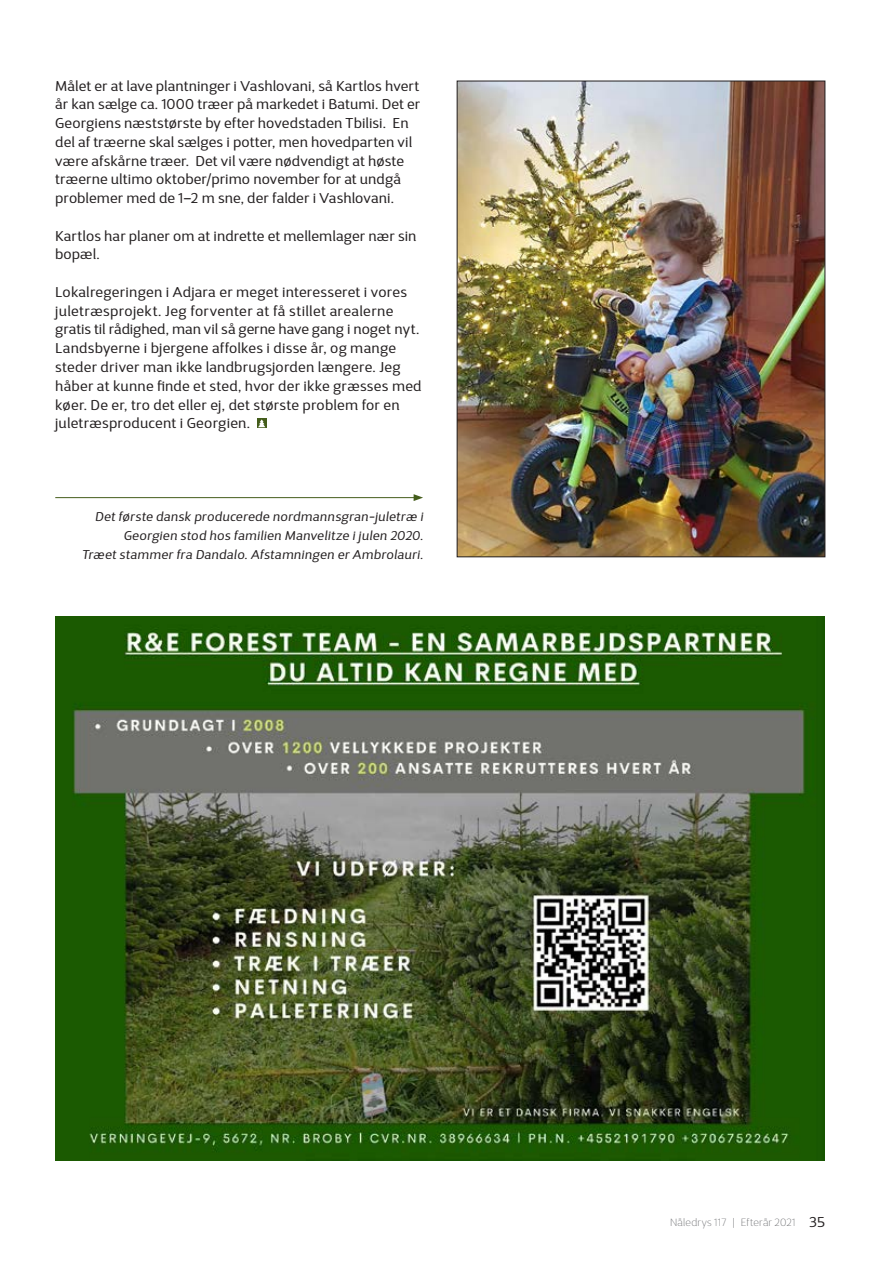
<style>
.page{position:relative;width:893px;height:1263px;background:#fff}
.page>*{position:absolute;margin:0;border:0;box-sizing:border-box;transform-origin:0 0}
.t1{font:14.25px/18.8px "D Sari";letter-spacing:.015em;color:#231f20}
.t2{font:italic 12.75px/18.8px "D Sari";letter-spacing:.025em;color:#231f20;text-align:right}
.t3{font:100 10.5px "D Sari";letter-spacing:.02em;color:#6c6d70}
.s1{font-weight:400;font-size:14.25px;color:#231f20}
</style>
<div class="page">
<div style="left:257px;top:418px;width:10px;height:10px;background:#445d1b"></div>
<svg style="left:258px;top:419px;width:7px;height:8px"></svg>
<img style="left:459px;top:83px;width:364px;height:472px">
<img style="left:55px;top:617px;width:769px;height:543px">
<hr style="left:55px;top:497px;width:361px;height:1px;background:#445d1b">
<svg style="left:414px;top:494px;width:9px;height:7px"></svg>
<p class="t1" style="left:55px;top:76px;width:366px">Målet er at lave plantninger i Vashlovani, så Kartlos hvert år kan sælge ca. 1000 træer på markedet i Batumi. Det er Georgiens næststørste by efter hovedstaden Tbilisi. En del af træerne skal sælges i potter, men hovedparten vil være afskårne træer. Det vil være nødvendigt at høste træerne ultimo oktober/primo november for at undgå problemer med de 1–2 m sne, der falder i Vashlovani.</p>
<p class="t1" style="left:55px;top:226px;width:363px">Kartlos har planer om at indrette et mellemlager nær sin bopæl.</p>
<p class="t1" style="left:55px;top:282px;width:368px">Lokalregeringen i Adjara er meget interesseret i vores juletræsprojekt. Jeg forventer at få stillet arealerne gratis til rådighed, man vil så gerne have gang i noget nyt.<br>Landsbyerne i bjergene affolkes i disse år, og mange steder driver man ikke landbrugsjorden længere. Jeg håber at kunne finde et sted, hvor der ikke græsses med køer. De er, tro det eller ej, det største problem for en juletræsproducent i Georgien.</p>
<p class="t2" style="left:82px;top:507px;width:343px">Det første dansk producerede nordmannsgran-juletræ i<br>Georgien stod hos familien Manvelitze i julen 2020.<br>Træet stammer fra Dandalo. Afstamningen er Ambrolauri.</p>
<p class="t3" style="left:670px;top:1216px;width:156px">Nåledrys 117 | Efterår 2021 <span class="s1">35</span></p>
</div>
